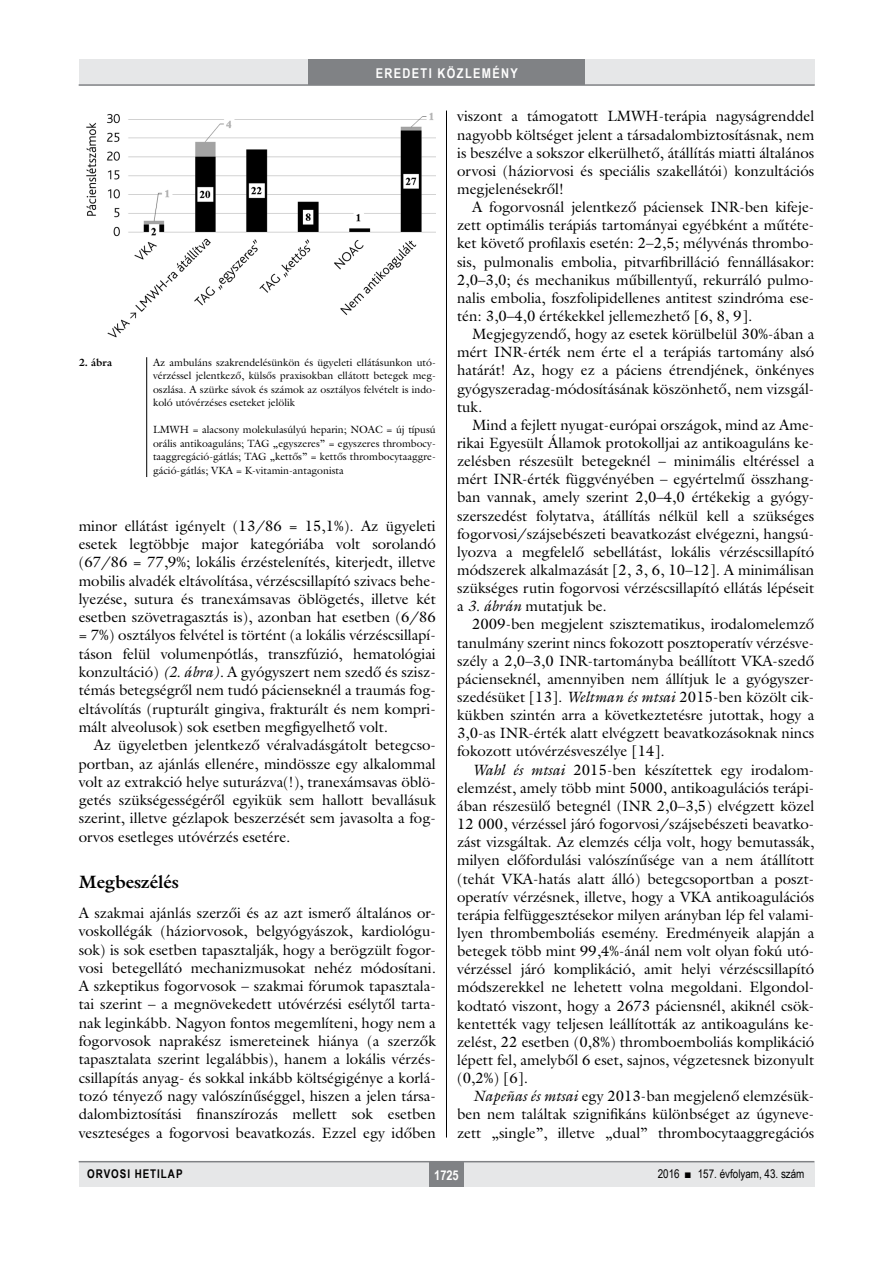
<style>
.page{position:relative;width:893px;height:1263px;background:#fff}
.page>*{position:absolute;margin:0;border:0;box-sizing:border-box;transform-origin:0 0}
.alcimbold{font:700 18px "Galliard Reg";color:#000}
.Body_Text{font:15px/18.1px "Galliard Reg";color:#000;text-align:justify}
.Body_tompa{font:15px/18.3px "Galliard Reg";color:#000;text-align:justify}
.t1{font:700 13.5px "Arial Narrow";letter-spacing:.1em;color:#fff}
.t2{font:12px "Arial Narrow";color:#000}
.t3{font:700 12px "Arial Narrow";letter-spacing:.08em;color:#000}
.kepalairas2{font:10.5px/13.5px "Galliard Reg";color:#000;text-align:justify}
.kepalairas1{font:700 10.5px "Galliard Reg";color:#000}
.s1{font-style:italic}
</style>
<div class="page">
<div style="left:79px;top:1161px;width:735px;height:25px;background:#e6e7e8"></div>
<div style="left:429px;top:1161px;width:34px;height:25px;background:#808285"></div>
<hr style="left:79px;top:1161px;width:735px;height:1px;background:#808285">
<div style="left:79px;top:60px;width:735px;height:25px;background:#e6e7e8"></div>
<div style="left:308px;top:60px;width:277px;height:25px;background:#808285"></div>
<hr style="left:79px;top:84px;width:736px;height:2px;background:#808285">
<hr style="left:446px;top:111px;width:1px;height:1026px;background:#000">
<img style="left:86px;top:112px;width:350px;height:226px">
<hr style="left:146px;top:357px;width:1px;height:120px;background:#000">
<p class="t1" style="left:376px;top:63px;width:144px">EREDETI KÖZLEMÉNY</p>
<p class="kepalairas1" style="left:79px;top:355px;width:35px">2. ábra</p>
<p class="kepalairas2" style="left:153px;top:355px;width:284px">Az ambuláns szakrendelésünkön és ügyeleti ellátásunkon utó&shy;vérzéssel jelentkező, külsős praxisokban ellátott betegek meg&shy;oszlása. A szürke sávok és számok az osztályos felvételt is indo&shy;koló utóvérzéses eseteket jelölik</p>
<p class="kepalairas2" style="left:153px;top:423px;width:284px">LMWH = alacsony molekulasúlyú heparin; NOAC = új típusú orális antikoaguláns; TAG „egyszeres” = egyszeres thrombocy&shy;taaggregáció-gátlás; TAG „kettős” = kettős thrombocytaaggre&shy;gáció-gátlás; VKA = K-vitamin-antagonista</p>
<p class="Body_Text" style="left:79px;top:516px;width:359px">minor ellátást igényelt (13/86 = 15,1%). Az ügyeleti esetek legtöbbje major kategóriába volt sorolandó (67/86 = 77,9%; lokális érzéstelenítés, kiterjedt, illetve mobilis alvadék eltávolítása, vérzéscsillapító szivacs behe&shy;lyezése, sutura és tranexámsavas öblögetés, illetve két esetben szövetragasztás is), azonban hat esetben (6/86 = 7%) osztályos felvétel is történt (a lokális vérzéscsillapí&shy;táson felül volumenpótlás, transzfúzió, hematológiai konzultáció) <span class="s1">(2. ábra).</span> A gyógyszert nem szedő és szisz&shy;témás betegségről nem tudó pácienseknél a traumás fog&shy;eltávolítás (rupturált gingiva, frakturált és nem kompri&shy;mált alveolusok) sok esetben megfigyelhető volt.</p>
<p class="Body_Text" style="left:79px;top:736px;width:359px;text-indent:15px">Az ügyeletben jelentkező véralvadásgátolt betegcso&shy;portban, az ajánlás ellenére, mindössze egy alkalommal volt az extrakció helye suturázva(!), tranexámsavas öblö&shy;getés szükségességéről egyikük sem hallott bevallásuk szerint, illetve gézlapok beszerzését sem javasolta a fog&shy;orvos esetleges utóvérzés esetére.</p>
<p class="alcimbold" style="left:79px;top:870px;width:102px">Megbeszélés</p>
<p class="Body_tompa" style="left:79px;top:903px;width:359px">A szakmai ajánlás szerzői és az azt ismerő általános or&shy;voskollégák (háziorvosok, belgyógyászok, kardiológu&shy;sok) is sok esetben tapasztalják, hogy a berögzült fogor&shy;vosi betegellátó mechanizmusokat nehéz módosítani.<br>A szkeptikus fogorvosok – szakmai fórumok tapasztala&shy;tai szerint – a megnövekedett utóvérzési esélytől tarta&shy;nak leginkább. Nagyon fontos megemlíteni, hogy nem a fogorvosok naprakész ismereteinek hiánya (a szerzők tapasztalata szerint legalábbis), hanem a lokális vérzés&shy;csillapítás anyag- és sokkal inkább költségigénye a korlá&shy;tozó tényező nagy valószínűséggel, hiszen a jelen társa&shy;dalombiztosítási finanszírozás mellett sok esetben veszteséges a fogorvosi beavatkozás. Ezzel egy időben</p>
<p class="Body_tompa" style="left:457px;top:107px;width:359px">viszont a támogatott LMWH-terápia nagyságrenddel nagyobb költséget jelent a társadalombiztosításnak, nem is beszélve a sokszor elkerülhető, átállítás miatti általános orvosi (háziorvosi és speciális szakellátói) konzultációs megjelenésekről!</p>
<p class="Body_Text" style="left:457px;top:198px;width:359px;text-indent:15px">A fogorvosnál jelentkező páciensek INR-ben kifeje&shy;zett optimális terápiás tartományai egyébként a műtéte&shy;ket követő profilaxis esetén: 2–2,5; mélyvénás thrombo&shy;sis, pulmonalis embolia, pitvarfibrilláció fennállásakor:<br>2,0–3,0; és mechanikus műbillentyű, rekurráló pulmo&shy;nalis embolia, foszfolipidellenes antitest szindróma ese&shy;tén: 3,0–4,0 értékekkel jellemezhető [6, 8, 9].</p>
<p class="Body_Text" style="left:457px;top:325px;width:359px;text-indent:15px">Megjegyzendő, hogy az esetek körülbelül 30%-ában a mért INR-érték nem érte el a terápiás tartomány alsó határát! Az, hogy ez a páciens étrendjének, önkényes gyógyszeradag-módosításának köszönhető, nem vizsgál&shy;tuk.</p>
<p class="Body_Text" style="left:457px;top:415px;width:359px;text-indent:15px">Mind a fejlett nyugat-európai országok, mind az Ame&shy;rikai Egyesült Államok protokolljai az antikoaguláns ke&shy;zelésben részesült betegeknél – minimális eltéréssel a mért INR-érték függvényében – egyértelmű összhang&shy;ban vannak, amely szerint 2,0–4,0 értékekig a gyógy&shy;szerszedést folytatva, átállítás nélkül kell a szükséges fogorvosi/szájsebészeti beavatkozást elvégezni, hangsú&shy;lyozva a megfelelő sebellátást, lokális vérzéscsillapító módszerek alkalmazását [2, 3, 6, 10–12]. A minimálisan szükséges rutin fogorvosi vérzéscsillapító ellátás lépéseit a <span class="s1">3. ábrán</span> mutatjuk be.</p>
<p class="Body_Text" style="left:457px;top:615px;width:359px;text-indent:15px">2009-ben megjelent szisztematikus, irodalomelemző tanulmány szerint nincs fokozott posztoperatív vérzésve&shy;szély a 2,0–3,0 INR-tartományba beállított VKA-szedő pácienseknél, amennyiben nem állítjuk le a gyógyszer&shy;szedésüket [13]. <span class="s1">Weltman és mtsai</span> 2015-ben közölt cik&shy;kükben szintén arra a következtetésre jutottak, hogy a 3,0-as INR-érték alatt elvégzett beavatkozásoknak nincs fokozott utóvérzésveszélye [14].</p>
<p class="Body_Text" style="left:457px;top:760px;width:359px;text-align:left;text-indent:15px"><span class="s1">Wahl és mtsai</span> 2015-ben készítettek egy irodalom&shy;elemzést, amely több mint 5000, antikoagulációs terápi&shy;ában részesülő betegnél (INR 2,0–3,5) elvégzett közel 12 000, vérzéssel járó fogorvosi/szájsebészeti beavatko&shy;zást vizsgáltak. Az elemzés célja volt, hogy bemutassák, milyen előfordulási valószínűsége van a nem átállított (tehát VKA-hatás alatt álló) betegcsoportban a poszt&shy;operatív vérzésnek, illetve, hogy a VKA antikoagulációs terápia felfüggesztésekor milyen arányban lép fel valami&shy;lyen thrombemboliás esemény. Eredményeik alapján a betegek több mint 99,4%-ánál nem volt olyan fokú utó&shy;vérzéssel járó komplikáció, amit helyi vérzéscsillapító módszerekkel ne lehetett volna megoldani. Elgondol&shy;kodtató viszont, hogy a 2673 páciensnél, akiknél csök&shy;kentették vagy teljesen leállították az antikoaguláns ke&shy;zelést, 22 esetben (0,8%) thromboemboliás komplikáció lépett fel, amelyből 6 eset, sajnos, végzetesnek bizonyult (0,2%) [6].</p>
<p class="Body_Text" style="left:457px;top:1087px;width:359px;text-indent:15px"><span class="s1">Napeñas és mtsai</span> egy 2013-ban megjelenő elemzésük&shy;ben nem találtak szignifikáns különbséget az úgyneve&shy;zett „single”, illetve „dual” thrombocytaaggregációs</p>
<p class="t3" style="left:87px;top:1165px;width:97px">ORVOSI HETILAP</p>
<p class="t1" style="left:434px;top:1165px;width:26px">1725</p>
<p class="t2" style="left:658px;top:1165px;width:148px">2016 ■ 157. évfolyam, 43. szám</p>
</div>
